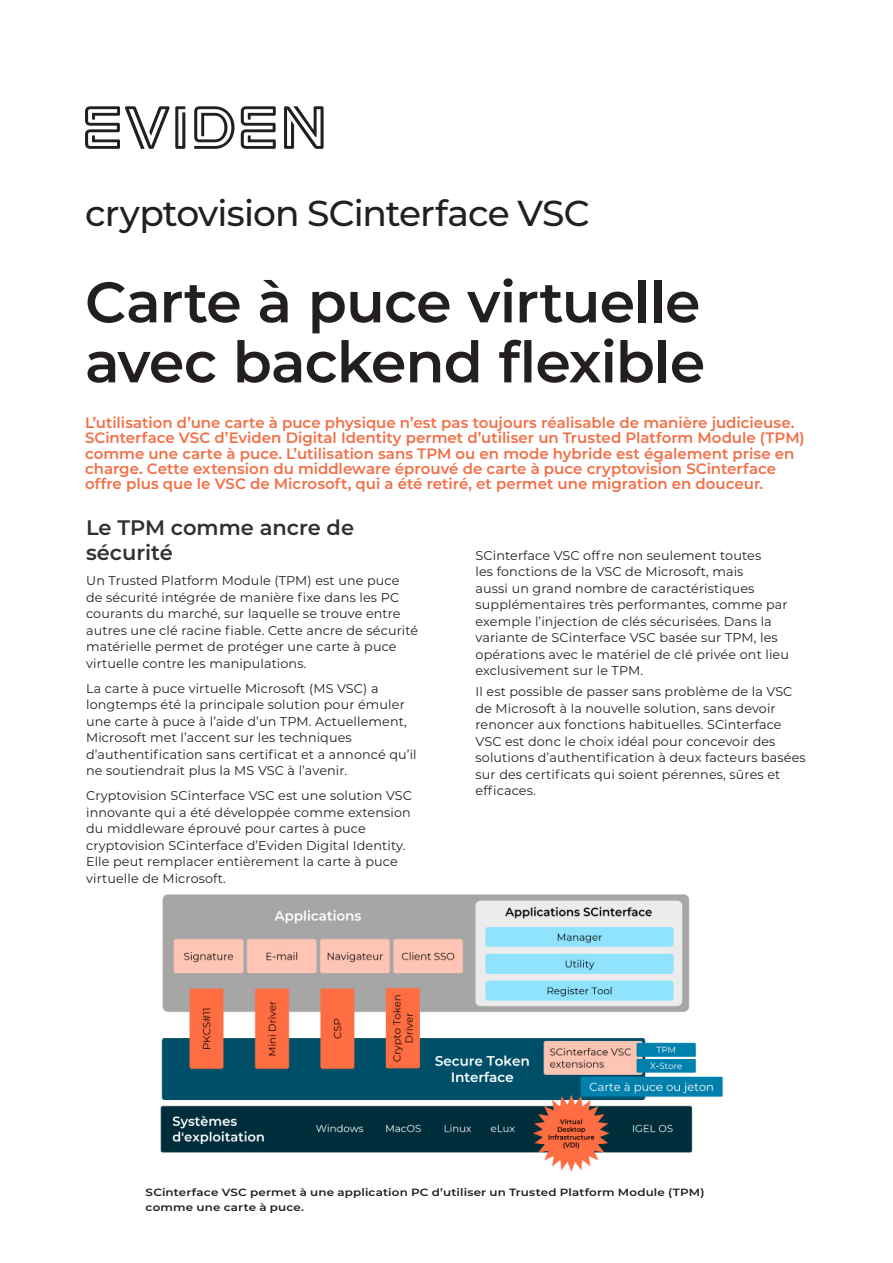
<style>
.page{position:relative;width:893px;height:1263px;background:#fff}
.page>*{position:absolute;margin:0;border:0;box-sizing:border-box;transform-origin:0 0}
.Cover_title_Montserrat_Semibold_38pt{font:600 57px "Montserrat";letter-spacing:-.015em;color:#231f20}
.Product_name_Montserrat_Medium_24pt{font:500 36px "Montserrat";letter-spacing:-.025em;color:#231f20}
.H1_-_Raleway_SemiBold_20pt{font:600 21px/25.2px "Montserrat";color:#312f30}
.Emphasized_text_Montserrat_Semibold_10pt{font:600 15px/15.3px "Montserrat";color:#f36f47}
.t1{font:12.75px/16.5px "Montserrat";letter-spacing:.01em;color:#231f20}
.H2_Montserrat_Semibold_10pt{font:600 10.5px/15.3px "Montserrat";letter-spacing:.015em;color:#231f20;scale:1.13 1}
</style>
<div class="page">
<svg style="left:85px;top:106px;width:239px;height:43px"></svg>
<img style="left:160px;top:894px;width:564px;height:278px">
<p class="Product_name_Montserrat_Medium_24pt" style="left:85px;top:188px;width:506px">cryptovision SCinterface VSC</p>
<p class="Cover_title_Montserrat_Semibold_38pt" style="left:85px;top:262px;width:617px">Carte à puce virtuelle</p>
<p class="Cover_title_Montserrat_Semibold_38pt" style="left:85px;top:322px;width:622px">avec backend flexible</p>
<p class="Emphasized_text_Montserrat_Semibold_10pt" style="left:85px;top:414px;width:721px">L’utilisation d’une carte à puce physique n’est pas toujours réalisable de manière judicieuse.<br>SCinterface VSC d’Eviden Digital Identity permet d’utiliser un Trusted Platform Module (TPM) comme une carte à puce. L’utilisation sans TPM ou en mode hybride est également prise en charge. Cette extension du middleware éprouvé de carte à puce cryptovision SCinterface offre plus que le VSC de Microsoft, qui a été retiré, et permet une migration en douceur.</p>
<h1 class="H1_-_Raleway_SemiBold_20pt" style="left:86px;top:514px;width:270px">Le TPM comme ancre de sécurité</h1>
<p class="t1" style="left:86px;top:572px;width:334px">Un Trusted Platform Module (TPM) est une puce de sécurité intégrée de manière fixe dans les PC courants du marché, sur laquelle se trouve entre autres une clé racine fiable. Cette ancre de sécurité matérielle permet de protéger une carte à puce virtuelle contre les manipulations.</p>
<p class="t1" style="left:86px;top:679px;width:332px">La carte à puce virtuelle Microsoft (MS VSC) a longtemps été la principale solution pour émuler une carte à puce à l’aide d’un TPM. Actuellement, Microsoft met l’accent sur les techniques d’authentification sans certificat et a annoncé qu’il ne soutiendrait plus la MS VSC à l’avenir.</p>
<p class="t1" style="left:86px;top:787px;width:327px">Cryptovision SCinterface VSC est une solution VSC innovante qui a été développée comme extension du middleware éprouvé pour cartes à puce cryptovision SCinterface d’Eviden Digital Identity.<br>Elle peut remplacer entièrement la carte à puce virtuelle de Microsoft.</p>
<p class="t1" style="left:476px;top:547px;width:315px">SCinterface VSC offre non seulement toutes<br>les fonctions de la VSC de Microsoft, mais<br>aussi un grand nombre de caractéristiques supplémentaires très performantes, comme par exemple l’injection de clés sécurisées. Dans la variante de SCinterface VSC basée sur TPM, les opérations avec le matériel de clé privée ont lieu exclusivement sur le TPM.</p>
<p class="t1" style="left:476px;top:683px;width:332px">Il est possible de passer sans problème de la VSC de Microsoft à la nouvelle solution, sans devoir renoncer aux fonctions habituelles. SCinterface VSC est donc le choix idéal pour concevoir des solutions d’authentification à deux facteurs basées sur des certificats qui soient pérennes, sûres et efficaces.</p>
<h2 class="H2_Montserrat_Semibold_10pt" style="left:146px;top:1184px;width:496px">SCinterface VSC permet à une application PC d’utiliser un Trusted Platform Module (TPM) comme une carte à puce.</h2>
</div>
